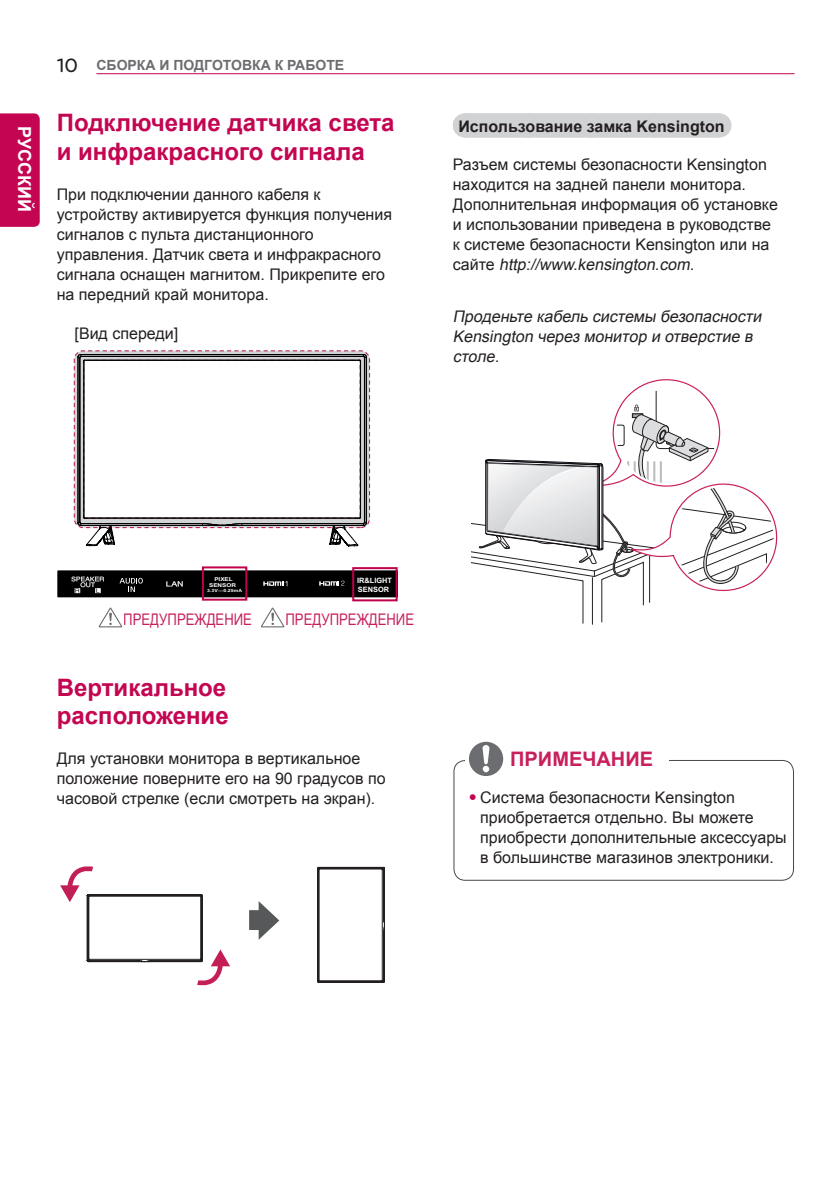
<style>
.page{position:relative;width:840px;height:1191px;background:#fff}
.page>*{position:absolute;margin:0;border:0;box-sizing:border-box;transform-origin:0 0}
.Title1-N{font:700 24px/28.8px "Arial";color:#c30552}
.Title-note{font:700 20px "Arial";color:#c8205d}
.t1{font:500 20px "Bryant LG";color:#231f20}
.t2{font:700 18px "Arial";color:#fff}
.Body-N{font:16px/20px "Arial";color:#231f20}
.Body-N-2{font:italic 16px/20px "Arial";color:#231f20}
.Title3-N{font:700 16px "Arial";color:#231f20}
.Title-note-2{font:16px "Arial Narrow";color:#c8205d}
.t3{font:700 14px "Arial";color:#6c6d70}
.t4{font:700 7.4px "Arial";color:#fff}
.t5{font:700 5.2px/6.4px "Arial";color:#fff;text-align:center;scale:1.2 1}
.t6{font:700 4.4px "Arial";color:#fff;scale:1.2 1}
.t7{font:3.4px/2.4px "Arial";color:#fff;scale:.79 1}
.s1{font-style:italic}
.s2{font-family:"Univers";font-weight:300;color:#c30552}
</style>
<div class="page">
<hr style="left:97px;top:73px;width:696px;height:1px;background:#c30552">
<div style="left:0;top:113px;width:40px;height:114px;background:#c30552"></div>
<div style="left:464px;top:113px;width:254px;height:24px;background:#d1d2d4"></div>
<svg style="left:718px;top:113px;width:1px;height:24px"></svg>
<svg style="left:74px;top:350px;width:296px;height:175px;background:#d1bac4"></svg>
<svg style="left:78px;top:526px;width:288px;height:20px"></svg>
<svg style="left:77px;top:354px;width:290px;height:172px"></svg>
<svg style="left:60px;top:866px;width:324px;height:119px"></svg>
<svg style="left:471px;top:379px;width:307px;height:246px"></svg>
<div style="left:453px;top:760px;width:340px;height:120px;border:1px solid #4c4649;border-radius:11px"></div>
<div style="left:498px;top:747px;width:170px;height:26px;background:#fff"></div>
<div style="left:465px;top:742px;width:43px;height:34px;background:#fff"></div>
<svg style="left:469px;top:742px;width:34px;height:34px"></svg>
<div style="left:482px;top:766px;width:7px;height:6px;background:#fff;border-radius:50%"></div>
<svg style="left:57px;top:570px;width:337px;height:27px;background:#0f0f0f"></svg>
<div style="left:202px;top:566px;width:45px;height:34px;border:2px solid #c1004c"></div>
<div style="left:352px;top:567px;width:45px;height:34px;border:2px solid #c1004c"></div>
<svg style="left:99px;top:607px;width:23px;height:20px"></svg>
<svg style="left:261px;top:607px;width:23px;height:20px"></svg>
<p class="t2" style="left:36px;top:126px;width:87px;rotate:90deg">РУССКИЙ</p>
<p class="t1" style="left:57px;top:53px;width:23px">10</p>
<p class="t3" style="left:96px;top:56px;width:249px">СБОРКА И ПОДГОТОВКА К РАБОТЕ</p>
<p class="Title1-N" style="left:57px;top:109px;width:339px">Подключение датчика света и инфракрасного сигнала</p>
<p class="Body-N" style="left:57px;top:184px;width:336px">При подключении данного кабеля к устройству активируется функция получения сигналов с пульта дистанционного управления. Датчик света и инфракрасного сигнала оснащен магнитом. Прикрепите его на передний край монитора.</p>
<p class="Body-N" style="left:74px;top:324px;width:105px">[Вид спереди]</p>
<p class="Title3-N" style="left:458px;top:115px;width:267px">Использование замка Kensington</p>
<p class="Body-N" style="left:452px;top:155px;width:326px">Разъем системы безопасности Kensington находится на задней панели монитора.<br>Дополнительная информация об установке и использовании приведена в руководстве к системе безопасности Kensington или на с а й т е <span class="s1">http://www.kensington.com.</span></p>
<p class="Body-N-2" style="left:452px;top:306px;width:314px">Проденьте кабель системы безопасности<br>Kensington через монитор и отверстие в столе.</p>
<p class="t5" style="left:209px;top:576px;width:24px">PIXEL<br>SENSOR</p>
<p class="t4" style="left:357px;top:575px;width:36px">IR&amp;LIGHT</p>
<p class="t6" style="left:207px;top:587px;width:10px">3.3V</p>
<p class="t6" style="left:223px;top:587px;width:17px">0.25mA</p>
<p class="t7" style="left:218px;top:587px;width:8px">___ ---</p>
<p class="t4" style="left:358px;top:584px;width:33px">SENSOR</p>
<p class="Title-note-2" style="left:123px;top:607px;width:130px">ПРЕДУПРЕЖДЕНИЕ</p>
<p class="Title-note-2" style="left:285px;top:607px;width:130px">ПРЕДУПРЕЖДЕНИЕ</p>
<p class="Title1-N" style="left:57px;top:673px;width:173px">Вертикальное расположение</p>
<p class="Body-N" style="left:57px;top:749px;width:330px">Для установки монитора в вертикальное положение поверните его на 90 градусов по часовой стрелке (если смотреть на экран).</p>
<p class="Title-note" style="left:510px;top:745px;width:144px">ПРИМЕЧАНИЕ</p>
<p class="Body-N" style="left:480px;top:787px;width:308px;text-indent:-11px"><span class="s2">•</span> Система безопасности Kensington приобретается отдельно. Вы можете приобрести дополнительные аксессуары в большинстве магазинов электроники.</p>
</div>
